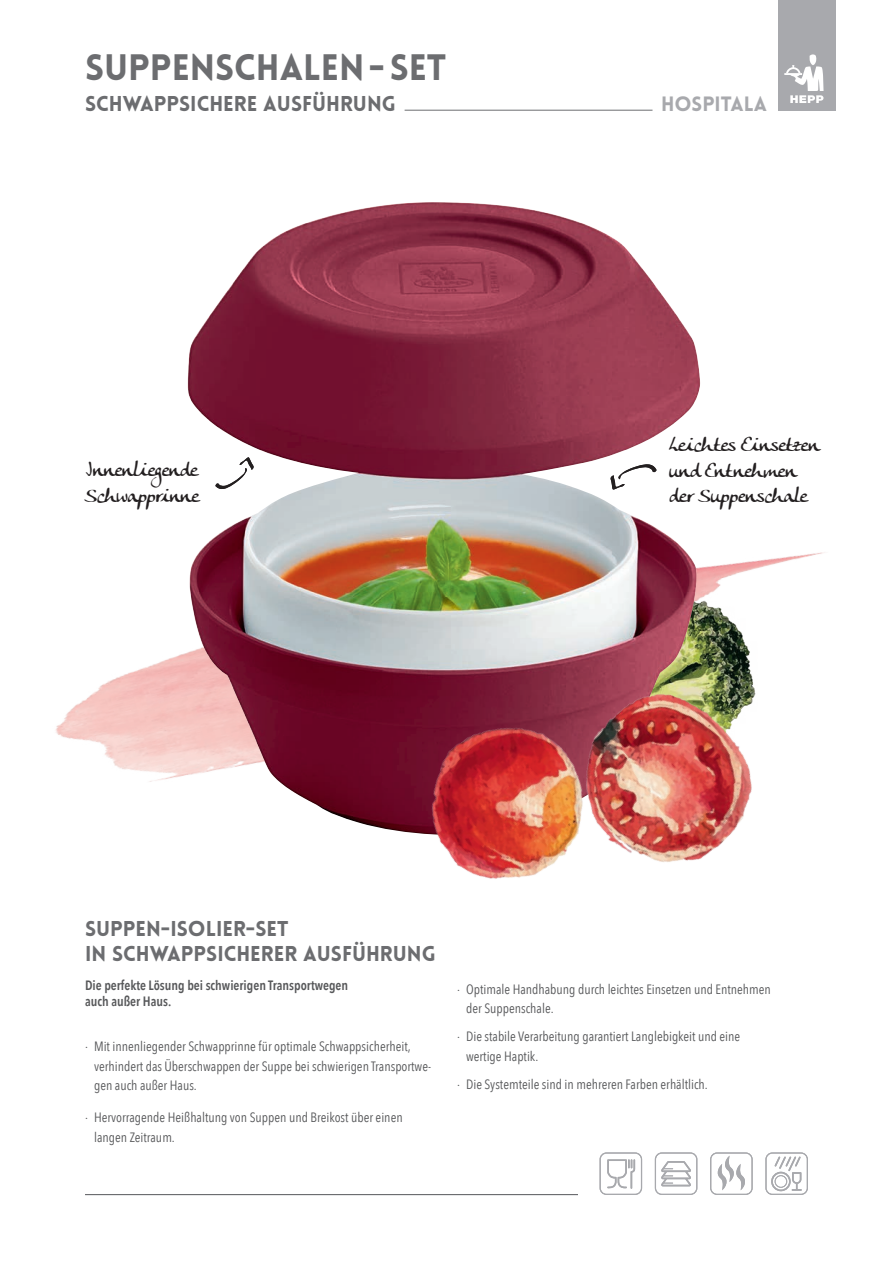
<style>
.page{position:relative;width:893px;height:1263px;background:#fff}
.page>*{position:absolute;margin:0;border:0;box-sizing:border-box;transform-origin:0 0}
.t1{font:900 36px "Lovelo";color:#6c6d70}
.t2{font:900 21px/25.2px "Lovelo";color:#6c6d70}
.t3{font:900 20.25px "Lovelo";color:#a8a9ad}
.t4{font:19.5px/25.5px "Anke Calligraphic FG";color:#231f20}
.t5{font:13.5px/19.5px "Avenir Next Condensed";color:#57585a}
.t6{font:600 13.5px/16.2px "Avenir Next Condensed";color:#57585a}
</style>
<div class="page">
<img style="left:56px;top:653px;width:131px;height:129px">
<img style="left:700px;top:555px;width:97px;height:21px">
<img style="left:187px;top:202px;width:513px;height:622px">
<img style="left:362px;top:576px;width:394px;height:303px">
<div style="left:778px;top:0;width:58px;height:111px;background:#a8a9ad"></div>
<svg style="left:784px;top:54px;width:39px;height:49px"></svg>
<hr style="left:85px;top:1194px;width:493px;height:1px;background:#6c6d70">
<svg style="left:215px;top:457px;width:39px;height:32px"></svg>
<svg style="left:611px;top:464px;width:46px;height:26px"></svg>
<svg style="left:600px;top:1152px;width:42px;height:43px"></svg>
<svg style="left:655px;top:1152px;width:42px;height:43px"></svg>
<svg style="left:710px;top:1152px;width:43px;height:43px"></svg>
<svg style="left:765px;top:1152px;width:43px;height:43px"></svg>
<hr style="left:405px;top:110px;width:247px;height:1px;background:#6c6d70">
<h1 class="t1" style="left:85px;top:45px;width:363px">SUPPENSCHALEN-SET</h1>
<h2 class="t2" style="left:85px;top:91px;width:312px">SCHWAPPSICHERE AUSFÜHRUNG</h2>
<h3 class="t4" style="left:85px;top:457px;width:116px">Innenliegende<br>Schwapprinne</h3>
<h3 class="t3" style="left:661px;top:91px;width:108px">HOSPITALA</h3>
<h3 class="t4" style="left:669px;top:432px;width:152px">Leichtes Einsetzen und Entnehmen der Suppenschale</h3>
<h2 class="t2" style="left:85px;top:916px;width:352px">SUPPEN-ISOLIER-SET<br>IN SCHWAPPSICHERER AUSFÜHRUNG</h2>
<p class="t6" style="left:85px;top:977px;width:265px">Die perfekte Lösung bei schwierigen Transportwegen auch außer Haus.</p>
<p class="t5" style="left:94px;top:1036px;width:339px;text-indent:-9px">· Mit innenliegender Schwapprinne für optimale Schwappsicherheit, verhindert das Überschwappen der Suppe bei schwierigen Transportwe&shy;gen auch außer Haus.</p>
<p class="t5" style="left:94px;top:1107px;width:310px;text-indent:-9px">· Hervorragende Heißhaltung von Suppen und Breikost über einen langen Zeitraum.</p>
<p class="t5" style="left:466px;top:978px;width:306px;text-indent:-9px">· Optimale Handhabung durch leichtes Einsetzen und Entnehmen der Suppenschale.</p>
<p class="t5" style="left:466px;top:1026px;width:276px;text-indent:-9px">· Die stabile Verarbeitung garantiert Langlebigkeit und eine wertige Haptik.</p>
<p class="t5" style="left:457px;top:1073px;width:252px">· Die Systemteile sind in mehreren Farben erhältlich.</p>
</div>
